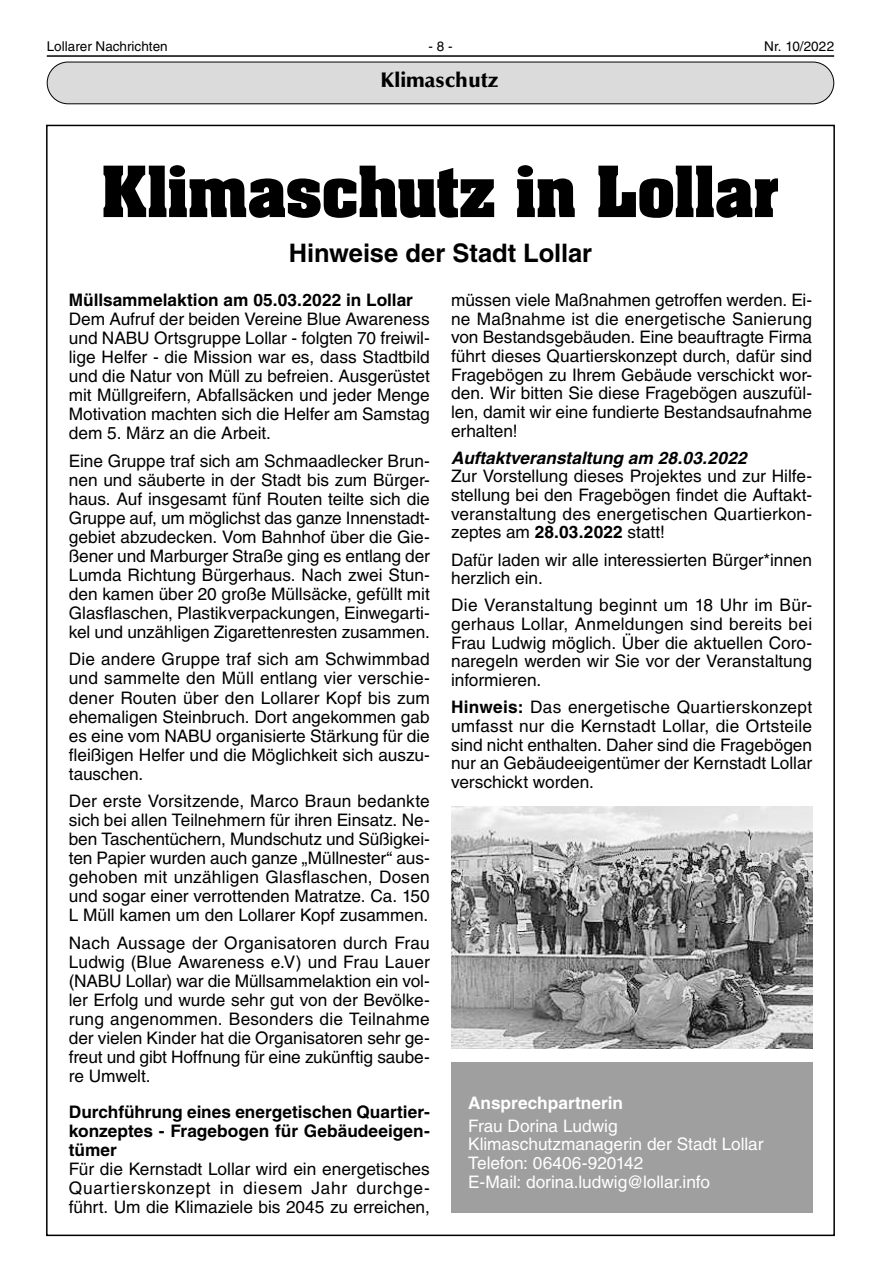
<style>
.page{position:relative;width:881px;height:1263px;background:#fff}
.page>*{position:absolute;margin:0;border:0;box-sizing:border-box;transform-origin:0 0}
.t1{font:700 60px "Aachen LT";letter-spacing:-.005em;color:#000}
.t2{font:700 25.5px "Helvetica LT";letter-spacing:-.005em;color:#000}
.t3{font:900 21px "Optima LT";color:#000}
.t4{font:17.25px/19px "Helvetica LT";color:#000;text-align:justify}
.t5{font:700 17.25px/19px "Helvetica LT";color:#000;text-align:justify}
.t6{font:17.25px/18.6px "Helvetica LT";letter-spacing:-.005em;color:#fff}
.t7{font:italic 700 17.25px "Helvetica LT";color:#000}
.t8{font:700 17.25px "Helvetica LT";color:#fff}
.t9{font:13.5px "Helvetica LT";color:#000}
.s1{font-weight:700}
</style>
<div class="page">
<hr style="left:47px;top:55px;width:786px;height:2px;background:#000">
<img style="left:451px;top:806px;width:360px;height:242px">
<div style="left:451px;top:1062px;width:360px;height:151px;background:#9f9f9f"></div>
<div style="left:47px;top:62px;width:786px;height:42px;background:#dbdbdb;border-radius:21px"></div>
<div style="left:47px;top:62px;width:786px;height:42px;border:1px solid #000;border-radius:21px"></div>
<p class="t9" style="left:47px;top:38px;width:122px">Lollarer Nachrichten</p>
<p class="t9" style="left:428px;top:38px;width:26px">- 8 -</p>
<p class="t9" style="left:763px;top:38px;width:71px">Nr. 10/2022</p>
<p class="t3" style="left:380px;top:68px;width:119px">Klimaschutz</p>
<h1 class="t1" style="left:101px;top:148px;width:680px">Klimaschutz in Lollar</h1>
<h2 class="t2" style="left:289px;top:237px;width:304px">Hinweise der Stadt Lollar</h2>
<p class="t5" style="left:69px;top:290px;width:345px">Müllsammelaktion am 05.03.2022 in Lollar</p>
<p class="t4" style="left:69px;top:309px;width:362px">Dem Aufruf der beiden Vereine Blue Awareness und NABU Ortsgruppe Lollar - folgten 70 freiwil&shy;lige Helfer - die Mission war es, dass Stadtbild und die Natur von Müll zu befreien. Ausgerüstet mit Müllgreifern, Abfallsäcken und jeder Menge Motivation machten sich die Helfer am Samstag dem 5. März an die Arbeit.</p>
<p class="t4" style="left:69px;top:451px;width:362px">Eine Gruppe traf sich am Schmaadlecker Brun&shy;nen und säuberte in der Stadt bis zum Bürger&shy;haus. Auf insgesamt fünf Routen teilte sich die Gruppe auf, um möglichst das ganze Innenstadt&shy;gebiet abzudecken. Vom Bahnhof über die Gie&shy;ßener und Marburger Straße ging es entlang der Lumda Richtung Bürgerhaus. Nach zwei Stun&shy;den kamen über 20 große Müllsäcke, gefüllt mit Glasflaschen, Plastikverpackungen, Einwegarti&shy;kel und unzähligen Zigarettenresten zusammen.</p>
<p class="t4" style="left:69px;top:650px;width:362px">Die andere Gruppe traf sich am Schwimmbad und sammelte den Müll entlang vier verschie&shy;dener Routen über den Lollarer Kopf bis zum ehemaligen Steinbruch. Dort angekommen gab es eine vom NABU organisierte Stärkung für die fleißigen Helfer und die Möglichkeit sich auszu&shy;tauschen.</p>
<p class="t4" style="left:69px;top:791px;width:362px">Der erste Vorsitzende, Marco Braun bedankte sich bei allen Teilnehmern für ihren Einsatz. Ne&shy;ben Taschentüchern, Mundschutz und Süßigkei&shy;ten Papier wurden auch ganze „Müllnester“ aus&shy;gehoben mit unzähligen Glasflaschen, Dosen und sogar einer verrottenden Matratze. Ca. 150<br>L Müll kamen um den Lollarer Kopf zusammen.</p>
<p class="t4" style="left:69px;top:933px;width:362px">Nach Aussage der Organisatoren durch Frau Ludwig (Blue Awareness e.V) und Frau Lauer (NABU Lollar) war die Müllsammelaktion ein vol&shy;ler Erfolg und wurde sehr gut von der Bevölke&shy;rung angenommen. Besonders die Teilnahme der vielen Kinder hat die Organisatoren sehr ge&shy;freut und gibt Hoffnung für eine zukünftig saube&shy;re Umwelt.</p>
<p class="t5" style="left:69px;top:1102px;width:362px">Durchführung eines energetischen Quartier&shy;konzeptes - Fragebogen für Gebäudeeigen&shy;tümer</p>
<p class="t4" style="left:69px;top:1160px;width:362px">Für die Kernstadt Lollar wird ein energetisches Quartierskonzept in diesem Jahr durchge&shy;führt. Um die Klimaziele bis 2045 zu erreichen,</p>
<p class="t4" style="left:451px;top:290px;width:362px;line-height:18.6px">müssen viele Maßnahmen getroffen werden. Ei&shy;ne Maßnahme ist die energetische Sanierung von Bestandsgebäuden. Eine beauftragte Firma führt dieses Quartierskonzept durch, dafür sind Fragebögen zu Ihrem Gebäude verschickt wor&shy;den. Wir bitten Sie diese Fragebögen auszufül&shy;len, damit wir eine fundierte Bestandsaufnahme erhalten!</p>
<p class="t7" style="left:451px;top:447px;width:297px">Auftaktveranstaltung am 28.03.2022</p>
<p class="t4" style="left:451px;top:467px;width:362px;line-height:18.6px">Zur Vorstellung dieses Projektes und zur Hilfe&shy;stellung bei den Fragebögen findet die Auftakt&shy;veranstaltung des energetischen Quartierkon&shy;zeptes am <span class="s1">28.03.2022</span> statt!</p>
<p class="t4" style="left:451px;top:550px;width:362px;line-height:18.6px">Dafür laden wir alle interessierten Bürger*innen herzlich ein.</p>
<p class="t4" style="left:451px;top:596px;width:362px;line-height:18.6px">Die Veranstaltung beginnt um 18 Uhr im Bür&shy;gerhaus Lollar, Anmeldungen sind bereits bei Frau Ludwig möglich. Über die aktuellen Coro&shy;naregeln werden wir Sie vor der Veranstaltung informieren.</p>
<p class="t4" style="left:451px;top:698px;width:362px;line-height:18.6px"><span class="s1">Hinweis:</span> Das energetische Quartierskonzept umfasst nur die Kernstadt Lollar, die Ortsteile sind nicht enthalten. Daher sind die Fragebögen nur an Gebäudeeigentümer der Kernstadt Lollar verschickt worden.</p>
<p class="t8" style="left:468px;top:1092px;width:156px">Ansprechpartnerin</p>
<p class="t6" style="left:468px;top:1116px;width:296px">Frau Dorina Ludwig<br>Klimaschutzmanagerin der Stadt Lollar<br>Telefon: 06406-920142<br>E-Mail: dorina.ludwig@lollar.info</p>
</div>
